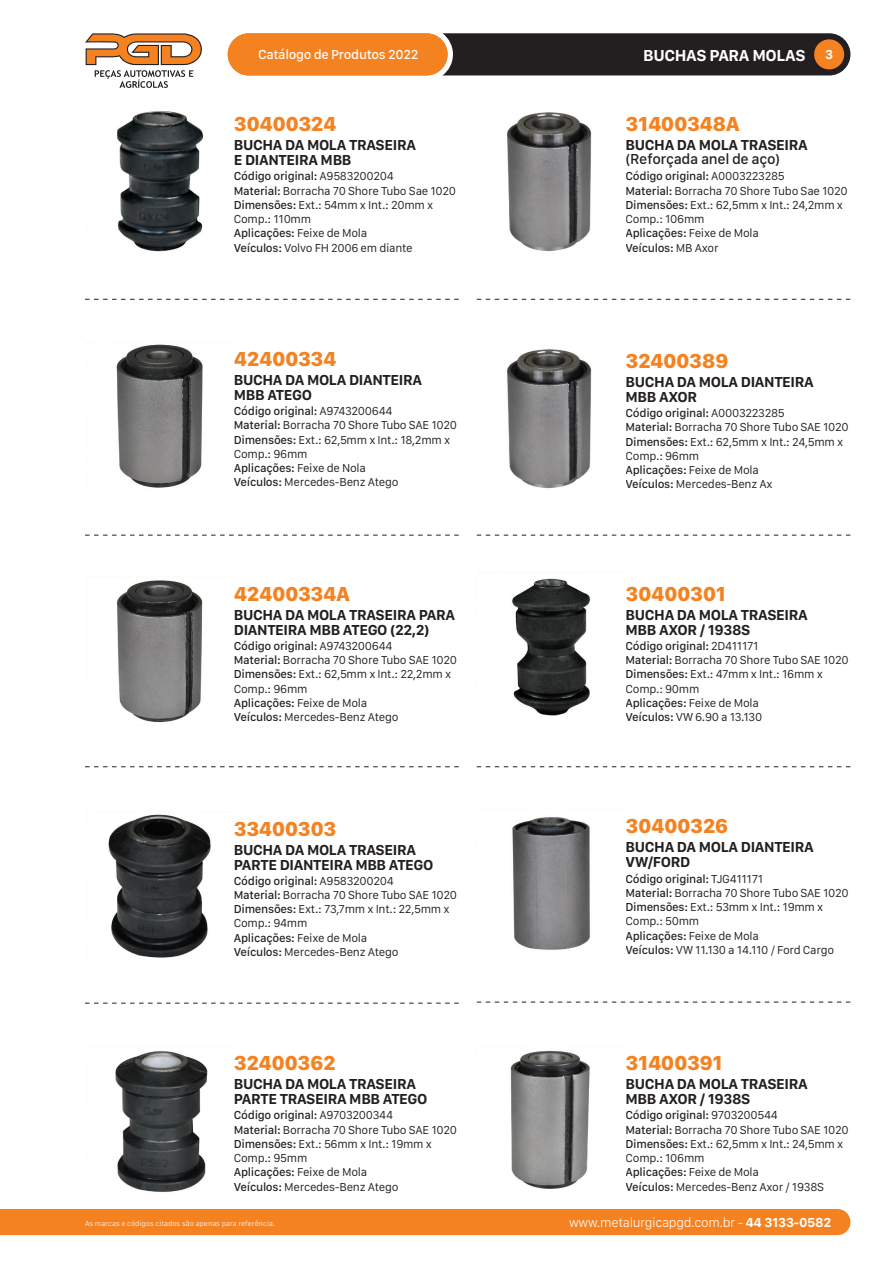
<style>
.page{position:relative;width:893px;height:1263px;background:#fff}
.page>*{position:absolute;margin:0;border:0;box-sizing:border-box;transform-origin:0 0}
.t1{font:800 21px "San Francisco Text";letter-spacing:-.025em;color:#f58220}
.t2{font:700 16.5px "San Francisco Text";letter-spacing:-.025em;color:#fff}
.t3{font:700 15px/15px "San Francisco Text";letter-spacing:-.025em;color:#231f20}
.t4{font:500 15px "San Francisco Text";letter-spacing:-.025em;color:#231f20}
.t5{font:300 13.5px "San Francisco Text";letter-spacing:-.025em;color:#fff}
.t6{font:500 13.5px "San Francisco Text";letter-spacing:-.025em;color:#fff}
.t7{font:700 13.5px "San Francisco Text";color:#fff}
.t8{font:12px/14.2px "San Francisco Text";letter-spacing:-.025em;color:#231f20}
.t9{font:300 7.5px "San Francisco Text";color:#fff}
.s1{font-weight:500}
.s2{font-weight:700}
</style>
<div class="page">
<div style="left:0;top:1209px;width:850px;height:26px;background:#f58220"></div>
<svg style="left:85px;top:33px;width:117px;height:55px"></svg>
<div style="left:442px;top:33px;width:408px;height:42px;background:#231f20"></div>
<div style="left:228px;top:33px;width:220px;height:42px;background:#f58220;border-radius:21px"></div>
<div style="left:814px;top:39px;width:30px;height:30px;background:#f58220;border-radius:50%"></div>
<svg style="left:85px;top:299px;width:374px;height:1px"></svg>
<svg style="left:477px;top:299px;width:373px;height:1px"></svg>
<svg style="left:85px;top:535px;width:374px;height:1px"></svg>
<svg style="left:477px;top:535px;width:373px;height:1px"></svg>
<svg style="left:85px;top:766px;width:374px;height:1px"></svg>
<svg style="left:85px;top:1003px;width:374px;height:1px"></svg>
<svg style="left:477px;top:766px;width:373px;height:1px"></svg>
<svg style="left:477px;top:1002px;width:373px;height:1px"></svg>
<img style="left:117px;top:111px;width:87px;height:141px">
<img style="left:507px;top:112px;width:85px;height:140px">
<img style="left:507px;top:349px;width:85px;height:140px">
<img style="left:116px;top:344px;width:87px;height:144px">
<img style="left:117px;top:580px;width:86px;height:143px">
<img style="left:108px;top:814px;width:103px;height:144px">
<img style="left:512px;top:578px;width:79px;height:138px">
<img style="left:115px;top:1051px;width:93px;height:141px">
<img style="left:512px;top:817px;width:78px;height:133px">
<img style="left:510px;top:1051px;width:80px;height:138px">
<p class="t6" style="left:258px;top:46px;width:162px">Catálogo de Produtos 2022</p>
<p class="t7" style="left:825px;top:46px;width:10px">3</p>
<h2 class="t2" style="left:643px;top:45px;width:164px">BUCHAS PARA MOLAS</h2>
<h1 class="t1" style="left:234px;top:111px;width:104px">30400324</h1>
<p class="t3" style="left:234px;top:139px;width:184px">BUCHA DA MOLA TRASEIRA<br>E DIANTEIRA MBB</p>
<p class="t8" style="left:234px;top:170px;width:224px"><span class="s1">Código original:</span> A9583200204<br><span class="s1">Material:</span> Borracha 70 Shore Tubo Sae 1020<br><span class="s1">Dimensões:</span> Ext.: 54mm x Int.: 20mm x<br>Comp.: 110mm<br><span class="s1">Aplicações:</span> Feixe de Mola<br><span class="s1">Veículos:</span> Volvo FH 2006 em diante</p>
<h1 class="t1" style="left:234px;top:346px;width:104px">42400334</h1>
<p class="t3" style="left:234px;top:374px;width:190px">BUCHA DA MOLA DIANTEIRA<br>MBB ATEGO</p>
<p class="t8" style="left:234px;top:405px;width:225px"><span class="s1">Código original:</span> A9743200644<br><span class="s1">Material:</span> Borracha 70 Shore Tubo SAE 1020<br><span class="s1">Dimensões:</span> Ext.: 62,5mm x Int.: 18,2mm x<br>Comp.: 96mm<br><span class="s1">Aplicações:</span> Feixe de Nola<br><span class="s1">Veículos:</span> Mercedes-Benz Atego</p>
<h1 class="t1" style="left:234px;top:580px;width:118px">42400334A</h1>
<p class="t3" style="left:234px;top:608px;width:223px">BUCHA DA MOLA TRASEIRA PARA<br>DIANTEIRA MBB ATEGO (22,2)</p>
<p class="t8" style="left:234px;top:640px;width:225px"><span class="s1">Código original:</span> A9743200644<br><span class="s1">Material:</span> Borracha 70 Shore Tubo SAE 1020<br><span class="s1">Dimensões:</span> Ext.: 62,5mm x Int.: 22,2mm x<br>Comp.: 96mm<br><span class="s1">Aplicações:</span> Feixe de Mola<br><span class="s1">Veículos:</span> Mercedes-Benz Atego</p>
<h1 class="t1" style="left:234px;top:815px;width:104px">33400303</h1>
<p class="t3" style="left:234px;top:843px;width:201px">BUCHA DA MOLA TRASEIRA<br>PARTE DIANTEIRA MBB ATEGO</p>
<p class="t8" style="left:234px;top:874px;width:225px"><span class="s1">Código original:</span> A9583200204<br><span class="s1">Material:</span> Borracha 70 Shore Tubo SAE 1020<br><span class="s1">Dimensões:</span> Ext.: 73,7mm x Int.: 22,5mm x<br>Comp.: 94mm<br><span class="s1">Aplicações:</span> Feixe de Mola<br><span class="s1">Veículos:</span> Mercedes-Benz Atego</p>
<h1 class="t1" style="left:234px;top:1050px;width:104px">32400362</h1>
<p class="t3" style="left:234px;top:1078px;width:195px">BUCHA DA MOLA TRASEIRA<br>PARTE TRASEIRA MBB ATEGO</p>
<p class="t8" style="left:234px;top:1109px;width:225px"><span class="s1">Código original:</span> A9703200344<br><span class="s1">Material:</span> Borracha 70 Shore Tubo SAE 1020<br><span class="s1">Dimensões:</span> Ext.: 56mm x Int.: 19mm x<br>Comp.: 95mm<br><span class="s1">Aplicações:</span> Feixe de Mola<br><span class="s1">Veículos:</span> Mercedes-Benz Atego</p>
<p class="t9" style="left:85px;top:1218px;width:191px">As marcas e códigos citados são apenas para referência.</p>
<h1 class="t1" style="left:626px;top:111px;width:116px">31400348A</h1>
<p class="t3" style="left:626px;top:139px;width:184px">BUCHA DA MOLA TRASEIRA</p>
<p class="t4" style="left:626px;top:149px;width:156px">(Reforçada anel de aço)</p>
<p class="t8" style="left:626px;top:170px;width:224px"><span class="s1">Código original:</span> A0003223285<br><span class="s1">Material:</span> Borracha 70 Shore Tubo Sae 1020<br><span class="s1">Dimensões:</span> Ext.: 62,5mm x Int.: 24,2mm x<br>Comp.: 106mm<br><span class="s1">Aplicações:</span> Feixe de Mola<br><span class="s1">Veículos:</span> MB Axor</p>
<h1 class="t1" style="left:626px;top:348px;width:105px">32400389</h1>
<p class="t3" style="left:626px;top:376px;width:190px">BUCHA DA MOLA DIANTEIRA<br>MBB AXOR</p>
<p class="t8" style="left:626px;top:407px;width:225px"><span class="s1">Código original:</span> A0003223285<br><span class="s1">Material:</span> Borracha 70 Shore Tubo SAE 1020<br><span class="s1">Dimensões:</span> Ext.: 62,5mm x Int.: 24,5mm x<br>Comp.: 96mm<br><span class="s1">Aplicações:</span> Feixe de Mola<br><span class="s1">Veículos:</span> Mercedes-Benz Ax</p>
<h1 class="t1" style="left:626px;top:580px;width:102px">30400301</h1>
<p class="t3" style="left:626px;top:608px;width:184px">BUCHA DA MOLA TRASEIRA<br>MBB AXOR / 1938S</p>
<p class="t8" style="left:626px;top:640px;width:225px"><span class="s1">Código original:</span> 2D411171<br><span class="s1">Material:</span> Borracha 70 Shore Tubo SAE 1020<br><span class="s1">Dimensões:</span> Ext.: 47mm x Int.: 16mm x<br>Comp.: 90mm<br><span class="s1">Aplicações:</span> Feixe de Mola<br><span class="s1">Veículos:</span> VW 6.90 a 13.130</p>
<h1 class="t1" style="left:626px;top:813px;width:104px">30400326</h1>
<p class="t3" style="left:626px;top:841px;width:190px">BUCHA DA MOLA DIANTEIRA<br>VW/FORD</p>
<p class="t8" style="left:626px;top:872px;width:225px"><span class="s1">Código original:</span> TJG411171<br><span class="s1">Material:</span> Borracha 70 Shore Tubo SAE 1020<br><span class="s1">Dimensões:</span> Ext.: 53mm x Int.: 19mm x<br>Comp.: 50mm<br><span class="s1">Aplicações:</span> Feixe de Mola<br><span class="s1">Veículos:</span> VW 11.130 a 14.110 / Ford Cargo</p>
<h1 class="t1" style="left:626px;top:1050px;width:99px">31400391</h1>
<p class="t3" style="left:626px;top:1078px;width:184px">BUCHA DA MOLA TRASEIRA<br>MBB AXOR / 1938S</p>
<p class="t8" style="left:626px;top:1109px;width:225px"><span class="s1">Código original:</span> 9703200544<br><span class="s1">Material:</span> Borracha 70 Shore Tubo SAE 1020<br><span class="s1">Dimensões:</span> Ext.: 62,5mm x Int.: 24,5mm x<br>Comp.: 106mm<br><span class="s1">Aplicações:</span> Feixe de Mola<br><span class="s1">Veículos:</span> Mercedes-Benz Axor / 1938S</p>
<p class="t5" style="left:569px;top:1214px;width:264px">www.metalurgicapgd.com.br - <span class="s2">44 3133-0582</span></p>
</div>
